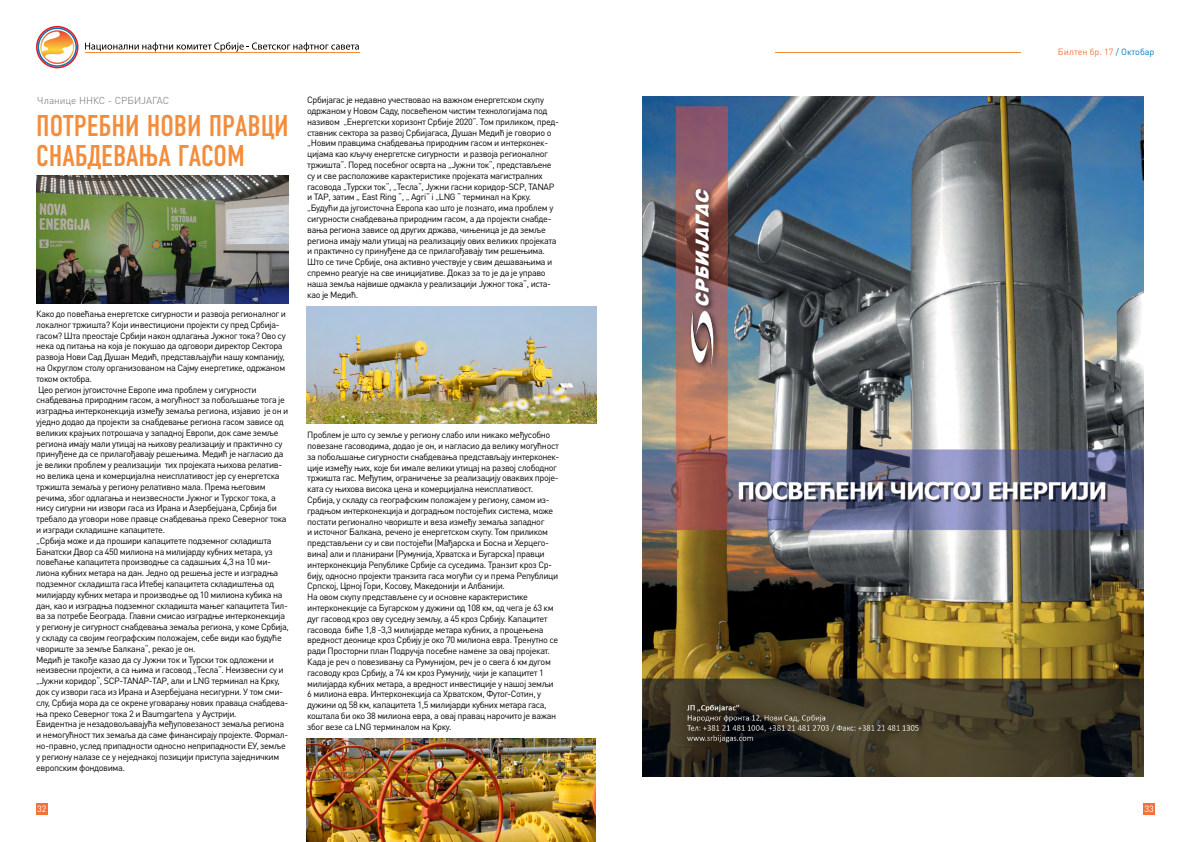
<style>
.page{position:relative;width:1191px;height:842px;background:#fff}
.page>*{position:absolute;margin:0;border:0;box-sizing:border-box;transform-origin:0 0}
.t1{font:30px/30px "DIN Condensed C";color:#f38d3c}
.t2{font:300 10px "DIN Pro";color:#6d6e71}
.t3{font:9px/10.8px "DIN Pro";letter-spacing:-.04em;color:#000}
.t4{font:9px "DIN Pro";color:#f3723b}
.t5{font:9px "DIN Pro";color:#fff}
.s1{color:#0079c1}
</style>
<div class="page">
<div style="left:36px;top:803px;width:11px;height:12px;background:#f3723b"></div>
<svg style="left:36px;top:26px;width:42px;height:42px"></svg>
<svg style="left:85px;top:42px;width:274px;height:10px"></svg>
<hr style="left:85px;top:52px;width:274px;height:1px;background:#f38d3c">
<img style="left:306px;top:306px;width:290px;height:118px">
<img style="left:306px;top:738px;width:289px;height:104px">
<img style="left:36px;top:176px;width:252px;height:127px">
<div style="left:1143px;top:803px;width:12px;height:12px;background:#f3723b"></div>
<hr style="left:776px;top:52px;width:245px;height:1px;background:#f38d3c">
<img style="left:642px;top:96px;width:502px;height:681px">
<p class="t2" style="left:37px;top:94px;width:133px">Чланице ННКС - СРБИЈАГАС</p>
<h1 class="t1" style="left:36px;top:111px;width:254px">Потребни нови правци снабдевања гасом</h1>
<p class="t3" style="left:36px;top:308px;width:254px">Како до повећања енергетске сигурности и развоја регионалног и локалног тржишта? Који инвестициони пројекти су пред Србија&shy;гасом? Шта преостаје Србији након одлагања Јужног тока? Ово су нека од питања на која је покушао да одговори директор Сектора развоја Нови Сад Душан Медић, представљајући нашу компанију, на Округлом столу организованом на Сајму енергетике, одржаном током октобра.<br>Цео регион југоисточне Европе има проблем у сигурности снабдевања природним гасом, а могућност за побољшање тога је изградња интерконекција између земаља региона, изјавио је он и уједно додао да пројекти за снабдевање региона гасом зависе од великих крајњих потрошача у западној Европи, док саме земље региона имају мали утицај на њихову реализацију и практично су принуђене да се прилагођавају решењима. Медић је нагласио да је велики проблем у реализацији тих пројеката њихова релатив&shy;но велика цена и комерцијална неисплативост јер су енергетска тржишта земаља у региону релативно мала. Према његовим речима, због одлагања и неизвесности Јужног и Турског тока, а нису сигурни ни извори гаса из Ирана и Азербејџана, Србија би требало да уговори нове правце снабдевања преко Северног тока и изгради складишне капацитете.<br>„Србија може и да прошири капацитете подземног складишта Банатски Двор са 450 милиона на милијарду кубних метара, уз повећање капацитета производње са садашњих 4,3 на 10 ми&shy;лиона кубних метара на дан. Једно од решења јесте и изградња подземног складишта гаса Итебеј капацитета складиштења од милијарду кубних метара и производње од 10 милиона кубика на дан, као и изградња подземног складишта мањег капацитета Тил&shy;ва за потребе Београда. Главни смисао изградње интерконекција у региону је сигурност снабдевања земаља региона, у коме Србија, у складу са својим географским положајем, себе види као будуће чвориште за земље Балкана“, рекао је он.<br>Медић је такође казао да су Јужни ток и Турски ток одложени и неизвесни пројекти, а са њима и гасовод „Тесла“. Неизвесни су и „Јужни коридор“, SCP-TANAP-TAP, али и LNG терминал на Крку, док су извори гаса из Ирана и Азербејџана несигурни. У том сми&shy;слу, Србија мора да се окрене уговарању нових праваца снабдева&shy;ња преко Северног тока 2 и Baumgartena у Аустрији.<br>Евидентна је незадовољавајућа међуповезаност земаља региона и немогућност тих земаља да саме финансирају пројекте. Формал&shy;но-правно, услед припадности односно неприпадности ЕУ, земље у региону налазе се у неједнакој позицији приступа заједничким европским фондовима.</p>
<p class="t5" style="left:37px;top:803px;width:11px">32</p>
<p class="t3" style="left:307px;top:94px;width:253px">Србијагас је недавно учествовао на важном енергетском скупу одржаном у Новом Саду, посвећеном чистим технологијама под називом „Енергетски хоризонт Србије 2020“. Том приликом, пред&shy;ставник сектора за развој Србијагаса, Душан Медић је говорио о „Новим правцима снабдевања природним гасом и интерконек&shy;цијама као кључу енергетске сигурности и развоја регионалног тржишта“. Поред посебног осврта на „Јужни ток“, представљене су и све расположиве карактеристике пројеката магистралних гасовода „Турски ток“, „Тесла“, Јужни гасни коридор-SCP, TANAP и ТАP, затим „ East Ring “, „ Agri“ i „LNG “ терминал на Крку. „Будући да југоисточна Европа као што је познато, има проблем у сигурности снабдевања природним гасом, а да пројекти снабде&shy;вања региона зависе од других држава, чињеница је да земље региона имају мали утицај на реализацију ових великих пројеката и практично су принуђене да се прилагођавају тим решењима.<br>Што се тиче Србије, она активно учествује у свим дешавањима и спремно реагује на све иницијативе. Доказ за то је да је управо наша земља највише одмакла у реализацији Јужног тока“, иста&shy;као је Медић.</p>
<p class="t3" style="left:307px;top:429px;width:254px">Проблем је што су земље у региону слабо или никако међусобно повезане гасоводима, додао је он, и нагласио да велику могућност за побољшање сигурности снабдевања представљају интерконек&shy;ције између њих, које би имале велики утицај на развој слободног тржишта гас. Међутим, ограничење за реализацију оваквих проје&shy;ката су њихова висока цена и комерцијална неисплативост.<br>Србија, у складу са географским положајем у региону, самом из&shy;градњом интерконекција и доградњом постојећих система, може постати регионално чвориште и веза између земаља западног<br>и источног Балкана, речено је енергетском скупу. Том приликом представљени су и сви постојећи (Мађарска и Босна и Херцего&shy;вина) али и планирани (Румунија, Хрватска и Бугарска) правци интерконекција Републике Србије са суседима. Транзит кроз Ср&shy;бију, односно пројекти транзита гаса могући су и према Републици Српској, Црној Гори, Косову, Македонији и Албанији.<br>На овом скупу представљене су и основне карактеристике интерконекције са Бугарском у дужини од 108 км, од чега је 63 км дуг гасовод кроз ову суседну земљу, а 45 кроз Србију. Капацитет гасовода биће 1,8 -3,3 милијарде метара кубних, а процењена вредност деонице кроз Србију је око 70 милиона евра. Тренутно се ради Просторни план Подручја посебне намене за овај пројекат.<br>Када је реч о повезивању са Румунијом, реч је о свега 6 км дугом гасоводу кроз Србију, а 74 км кроз Румунију, чији је капацитет 1 милијарда кубних метара, а вредност инвестиције у нашој земљи 6 милиона евра. Интерконекција са Хрватском, Футог-Сотин, у дужини од 58 км, капацитета 1,5 милијарди кубних метара гаса, коштала би око 38 милиона евра, а овај правац нарочито је важан због везе са LNG терминалом на Крку.</p>
<p class="t4" style="left:1058px;top:46px;width:98px">Билтен бр. 17 <span class="s1">/ Октобар</span></p>
<p class="t5" style="left:1144px;top:803px;width:11px">33</p>
</div>
